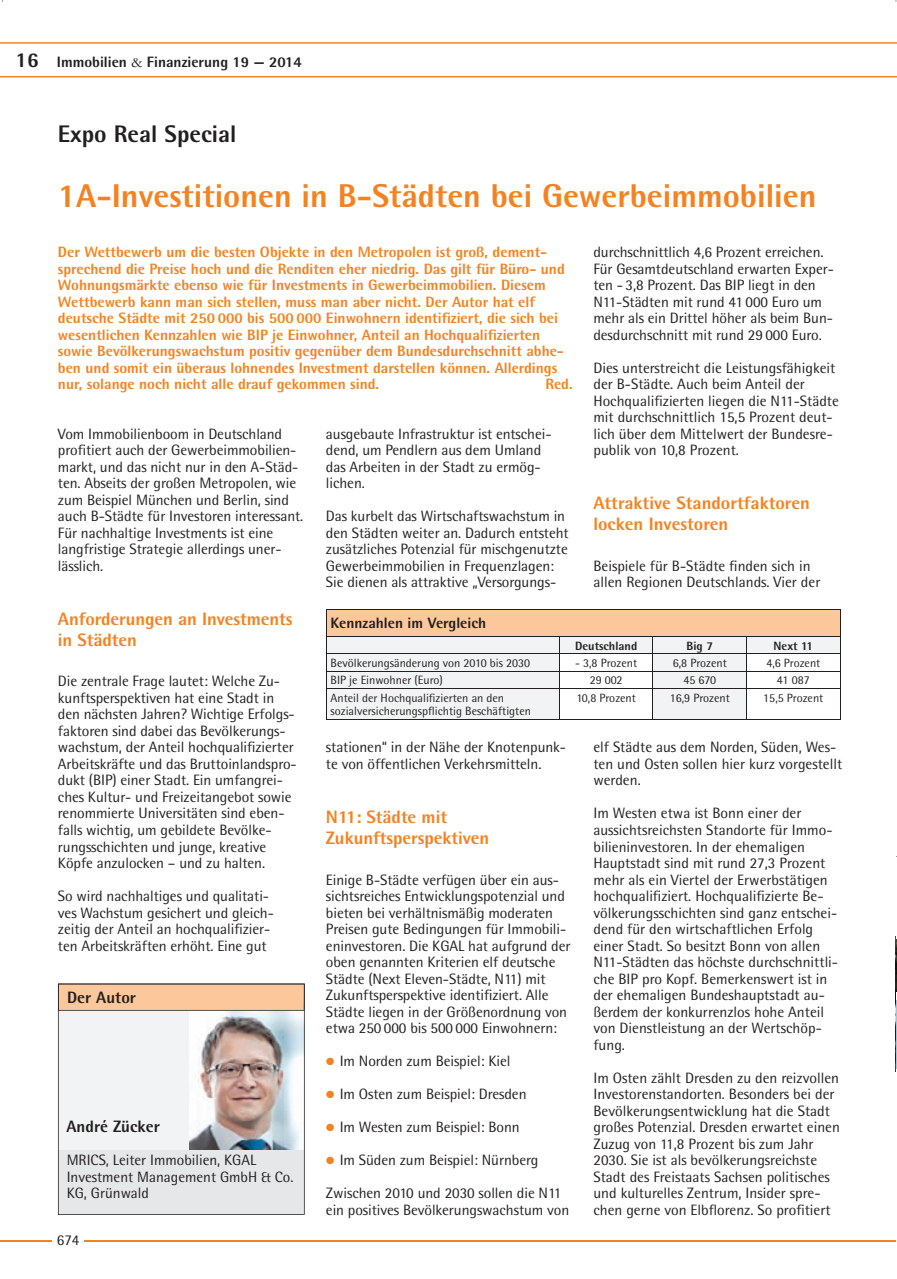
<style>
.page{position:relative;width:897px;height:1279px;background:#fff}
.page>*{position:absolute;margin:0;border:0;box-sizing:border-box;transform-origin:0 0}
.t1{font:800 33px "Rotis Semi Sans";color:#f58220}
.t2{font:800 24px "Rotis Semi Sans";color:#231f20}
.t3{font:800 21px "Rotis Semi Sans";color:#231f20}
.t4{font:800 18px/21px "Rotis Semi Sans";letter-spacing:-.005em;color:#f58220}
.t5{font:800 16.5px "Rotis Semi Sans";color:#231f20}
.t6{font:15px/16.5px "Rotis Semi Sans";letter-spacing:-.005em;color:#231f20}
.t7{font:800 15px/16.5px "Rotis Semi Sans";color:#f58220}
.t8{font:800 15px "Rotis Semi Sans";color:#231f20}
.t9{font:12px/13.5px "Rotis Semi Sans";color:#231f20}
.t10{font:800 12px "Rotis Semi Sans";color:#231f20}
.s1{font-family:"Garamond";font-weight:400}
.s2{font-family:"European Pi Three";font-size:10.5px;color:#f58220}
</style>
<div class="page">
<hr style="left:0;top:1239px;width:897px;height:1px;background:#f58220">
<div style="left:52px;top:1224px;width:32px;height:31px;background:#fff"></div>
<svg style="left:0;top:42px;width:897px;height:35px"></svg>
<svg style="left:58px;top:983px;width:247px;height:231px"></svg>
<svg style="left:326px;top:609px;width:514px;height:109px"></svg>
<hr style="left:326px;top:688px;width:233px;height:1px;background:#231f20">
<hr style="left:326px;top:688px;width:1px;height:30px;background:#231f20">
<hr style="left:559px;top:688px;width:94px;height:1px;background:#231f20">
<hr style="left:559px;top:688px;width:1px;height:30px;background:#231f20">
<hr style="left:653px;top:688px;width:93px;height:1px;background:#231f20">
<hr style="left:652px;top:688px;width:1px;height:30px;background:#231f20">
<hr style="left:746px;top:688px;width:94px;height:1px;background:#231f20">
<hr style="left:746px;top:688px;width:1px;height:30px;background:#231f20">
<hr style="left:839px;top:688px;width:1px;height:30px;background:#231f20">
<hr style="left:326px;top:718px;width:233px;height:1px;background:#231f20">
<hr style="left:559px;top:718px;width:94px;height:1px;background:#231f20">
<hr style="left:653px;top:718px;width:93px;height:1px;background:#231f20">
<hr style="left:746px;top:718px;width:94px;height:1px;background:#231f20">
<hr style="left:896px;top:851px;width:1px;height:427px;background:#fff">
<img style="left:896px;top:939px;width:1px;height:53px">
<hr style="left:896px;top:995px;width:1px;height:76px;background:#a0c7da">
<h3 class="t3" style="left:15px;top:46px;width:25px">16</h3>
<p class="t8" style="left:57px;top:52px;width:246px">Immobilien <span class="s1">&amp;</span> Finanzierung 19 — 2014</p>
<h2 class="t2" style="left:58px;top:118px;width:180px">Expo Real Special</h2>
<h1 class="t1" style="left:58px;top:175px;width:760px">1A-Investitionen in B-Städten bei Gewerbeimmobilien</h1>
<p class="t7" style="left:58px;top:243px;width:508px">Der Wettbewerb um die besten Objekte in den Metropolen ist groß, dement&shy;sprechend die Preise hoch und die Renditen eher niedrig. Das gilt für Büro- und Wohnungsmärkte ebenso wie für Investments in Gewerbeimmobilien. Diesem Wettbewerb kann man sich stellen, muss man aber nicht. Der Autor hat elf deutsche Städte mit 250 000 bis 500 000 Einwohnern identifiziert, die sich bei wesentlichen Kennzahlen wie BIP je Einwohner, Anteil an Hochqualifizierten sowie Bevölkerungswachstum positiv gegenüber dem Bundesdurchschnitt abhe&shy;ben und somit ein überaus lohnendes Investment darstellen können. Allerdings nur, solange noch nicht alle drauf gekommen sind.</p>
<p class="t7" style="left:545px;top:375px;width:29px">Red.</p>
<p class="t6" style="left:58px;top:425px;width:247px">Vom Immobilienboom in Deutschland profitiert auch der Gewerbeimmobilien&shy;markt, und das nicht nur in den A-Städ&shy;ten. Abseits der großen Metropolen, wie zum Beispiel München und Berlin, sind auch B-Städte für Investoren interessant.<br>Für nachhaltige Investments ist eine langfristige Strategie allerdings uner&shy;lässlich.</p>
<p class="t6" style="left:326px;top:425px;width:227px">ausgebaute Infrastruktur ist entschei&shy;dend, um Pendlern aus dem Umland das Arbeiten in der Stadt zu ermög&shy;lichen.</p>
<p class="t6" style="left:326px;top:507px;width:244px">Das kurbelt das Wirtschaftswachstum in den Städten weiter an. Dadurch entsteht zusätzliches Potenzial für mischgenutzte Gewerbeimmobilien in Frequenzlagen:<br>Sie dienen als attraktive „Versorgungs-</p>
<p class="t6" style="left:593px;top:243px;width:242px">durchschnittlich 4,6 Prozent erreichen.<br>Für Gesamtdeutschland erwarten Exper&shy;ten - 3,8 Prozent. Das BIP liegt in den N11-Städten mit rund 41 000 Euro um mehr als ein Drittel höher als beim Bun&shy;desdurchschnitt mit rund 29 000 Euro.</p>
<p class="t6" style="left:593px;top:359px;width:247px">Dies unterstreicht die Leistungsfähigkeit der B-Städte. Auch beim Anteil der Hochqualifizierten liegen die N11-Städte mit durchschnittlich 15,5 Prozent deut&shy;lich über dem Mittelwert der Bundesre&shy;publik von 10,8 Prozent.</p>
<p class="t4" style="left:593px;top:492px;width:218px">Attraktive Standortfaktoren locken Investoren</p>
<p class="t6" style="left:593px;top:557px;width:228px">Beispiele für B-Städte finden sich in allen Regionen Deutschlands. Vier der</p>
<p class="t4" style="left:58px;top:607px;width:236px">Anforderungen an Investments in Städten</p>
<p class="t6" style="left:58px;top:672px;width:240px">Die zentrale Frage lautet: Welche Zu&shy;kunftsperspektiven hat eine Stadt in den nächsten Jahren? Wichtige Erfolgs&shy;faktoren sind dabei das Bevölkerungs&shy;wachstum, der Anteil hochqualifizierter Arbeitskräfte und das Bruttoinlandspro&shy;dukt (BIP) einer Stadt. Ein umfangrei&shy;ches Kultur- und Freizeitangebot sowie renommierte Universitäten sind eben&shy;falls wichtig, um gebildete Bevölke&shy;rungsschichten und junge, kreative Köpfe anzulocken – und zu halten.</p>
<p class="t6" style="left:58px;top:887px;width:217px">So wird nachhaltiges und qualitati&shy;ves Wachstum gesichert und gleich&shy;zeitig der Anteil an hochqualifizier&shy;ten Arbeitskräften erhöht. Eine gut</p>
<p class="t5" style="left:67px;top:986px;width:70px">Der Autor</p>
<p class="t5" style="left:66px;top:1115px;width:95px">André Zücker</p>
<p class="t6" style="left:67px;top:1151px;width:228px">MRICS, Leiter Immobilien, KGAL<br>Investment Management GmbH &amp; Co.<br>KG, Grünwald</p>
<p class="t6" style="left:57px;top:1230px;width:24px">674</p>
<p class="t6" style="left:58px;top:1233px;width:22px">xxx</p>
<p class="t8" style="left:330px;top:613px;width:157px">Kennzahlen im Vergleich</p>
<p class="t10" style="left:575px;top:638px;width:64px">Deutschland</p>
<p class="t10" style="left:686px;top:638px;width:28px">Big 7</p>
<p class="t10" style="left:773px;top:638px;width:41px">Next 11</p>
<p class="t9" style="left:330px;top:656px;width:201px">Bevölkerungsänderung von 2010 bis 2030</p>
<p class="t9" style="left:575px;top:656px;width:64px">- 3,8 Prozent</p>
<p class="t9" style="left:672px;top:656px;width:56px">6,8 Prozent</p>
<p class="t9" style="left:766px;top:656px;width:56px">4,6 Prozent</p>
<p class="t9" style="left:330px;top:673px;width:114px">BIP je Einwohner (Euro)</p>
<p class="t9" style="left:589px;top:673px;width:34px">29 002</p>
<p class="t9" style="left:683px;top:673px;width:34px">45 670</p>
<p class="t9" style="left:777px;top:673px;width:34px">41 087</p>
<p class="t9" style="left:330px;top:690px;width:202px">Anteil der Hochqualifizierten an den sozialversicherungspflichtig Beschäftigten</p>
<p class="t9" style="left:576px;top:690px;width:61px">10,8 Prozent</p>
<p class="t9" style="left:669px;top:690px;width:62px">16,9 Prozent</p>
<p class="t9" style="left:763px;top:690px;width:62px">15,5 Prozent</p>
<p class="t6" style="left:326px;top:738px;width:242px">stationen“ in der Nähe der Knotenpunk&shy;te von öffentlichen Verkehrsmitteln.</p>
<p class="t4" style="left:326px;top:805px;width:165px">N11: Städte mit<br>Zukunftsperspektiven</p>
<p class="t6" style="left:326px;top:870px;width:246px">Einige B-Städte verfügen über ein aus&shy;sichtsreiches Entwicklungspotenzial und bieten bei verhältnismäßig moderaten Preisen gute Bedingungen für Immobili&shy;eninvestoren. Die KGAL hat aufgrund der oben genannten Kriterien elf deutsche Städte (Next Eleven-Städte, N11) mit Zukunftsperspektive identifiziert. Alle Städte liegen in der Größenordnung von etwa 250 000 bis 500 000 Einwohnern:</p>
<p class="t6" style="left:326px;top:1052px;width:186px"><span class="s2">P</span> Im Norden zum Beispiel: Kiel</p>
<p class="t6" style="left:326px;top:1085px;width:202px"><span class="s2">P</span> Im Osten zum Beispiel: Dresden</p>
<p class="t6" style="left:326px;top:1118px;width:195px"><span class="s2">P</span> Im Westen zum Beispiel: Bonn</p>
<p class="t6" style="left:326px;top:1151px;width:214px"><span class="s2">P</span> Im Süden zum Beispiel: Nürnberg</p>
<p class="t6" style="left:326px;top:1184px;width:245px">Zwischen 2010 und 2030 sollen die N11 ein positives Bevölkerungswachstum von</p>
<p class="t6" style="left:593px;top:738px;width:250px">elf Städte aus dem Norden, Süden, Wes&shy;ten und Osten sollen hier kurz vorgestellt werden.</p>
<p class="t6" style="left:593px;top:804px;width:246px">Im Westen etwa ist Bonn einer der aussichtsreichsten Standorte für Immo&shy;bilieninvestoren. In der ehemaligen Hauptstadt sind mit rund 27,3 Prozent mehr als ein Viertel der Erwerbstätigen hochqualifiziert. Hochqualifizierte Be&shy;völkerungsschichten sind ganz entschei&shy;dend für den wirtschaftlichen Erfolg einer Stadt. So besitzt Bonn von allen N11-Städten das höchste durchschnittli&shy;che BIP pro Kopf. Bemerkenswert ist in der ehemaligen Bundeshauptstadt au&shy;ßerdem der konkurrenzlos hohe Anteil von Dienstleistung an der Wertschöp&shy;fung.</p>
<p class="t6" style="left:593px;top:1068px;width:248px">Im Osten zählt Dresden zu den reizvollen Investorenstandorten. Besonders bei der Bevölkerungsentwicklung hat die Stadt großes Potenzial. Dresden erwartet einen Zuzug von 11,8 Prozent bis zum Jahr 2030. Sie ist als bevölkerungsreichste Stadt des Freistaats Sachsen politisches und kulturelles Zentrum, Insider spre&shy;chen gerne von Elbflorenz. So profitiert</p>
</div>
